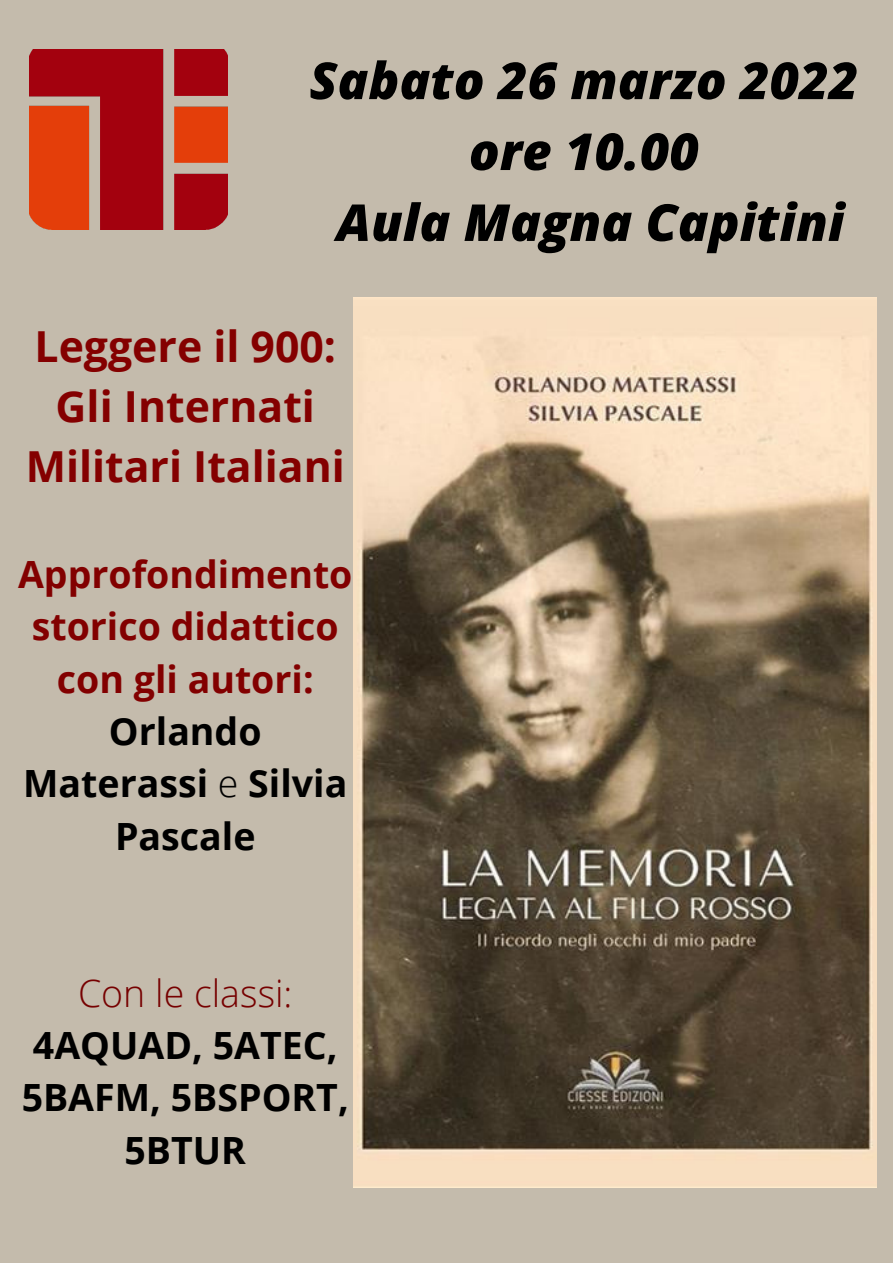
<style>
.page{position:relative;width:893px;height:1263px;background:#c4bbac}
.page>*{position:absolute;margin:0;border:0;box-sizing:border-box;transform-origin:0 0}
.t1{font:italic 800 51px "Open Sans";color:#000}
.t2{font:700 42.75px/59.6px "Open Sans";color:#840000;text-align:center}
.t3{font:700 37.5px/52.3px "Open Sans";color:#820000;text-align:center}
.t4{font:700 37.5px/52.3px "Open Sans";color:#000;text-align:center}
.s1{color:#000}
.s2{font-weight:300;color:#000}
.s3{font-weight:300;color:#760000}
</style>
<div class="page">
<img style="left:29px;top:49px;width:199px;height:181px">
<img style="left:353px;top:298px;width:523px;height:889px">
<p class="t1" style="left:309px;top:45px;width:550px">Sabato 26 marzo 2022</p>
<p class="t1" style="left:469px;top:116px;width:232px">ore 10.00</p>
<p class="t1" style="left:336px;top:186px;width:509px">Aula Magna Capitini</p>
<p class="t2" style="left:26px;top:316px;width:321px">Leggere il 900:<br>Gli Internati<br>Militari Italiani</p>
<p class="t3" style="left:18px;top:547px;width:336px">Approfondimento storico didattico con gli autori:<br><span class="s1">Orlando<br>Materassi</span> <span class="s2">e</span> <span class="s1">Silvia<br>Pascale</span></p>
<p class="t4" style="left:22px;top:966px;width:329px"><span class="s3">Con le classi:<br></span>4AQUAD, 5ATEC,<br>5BAFM, 5BSPORT,<br>5BTUR</p>
</div>
